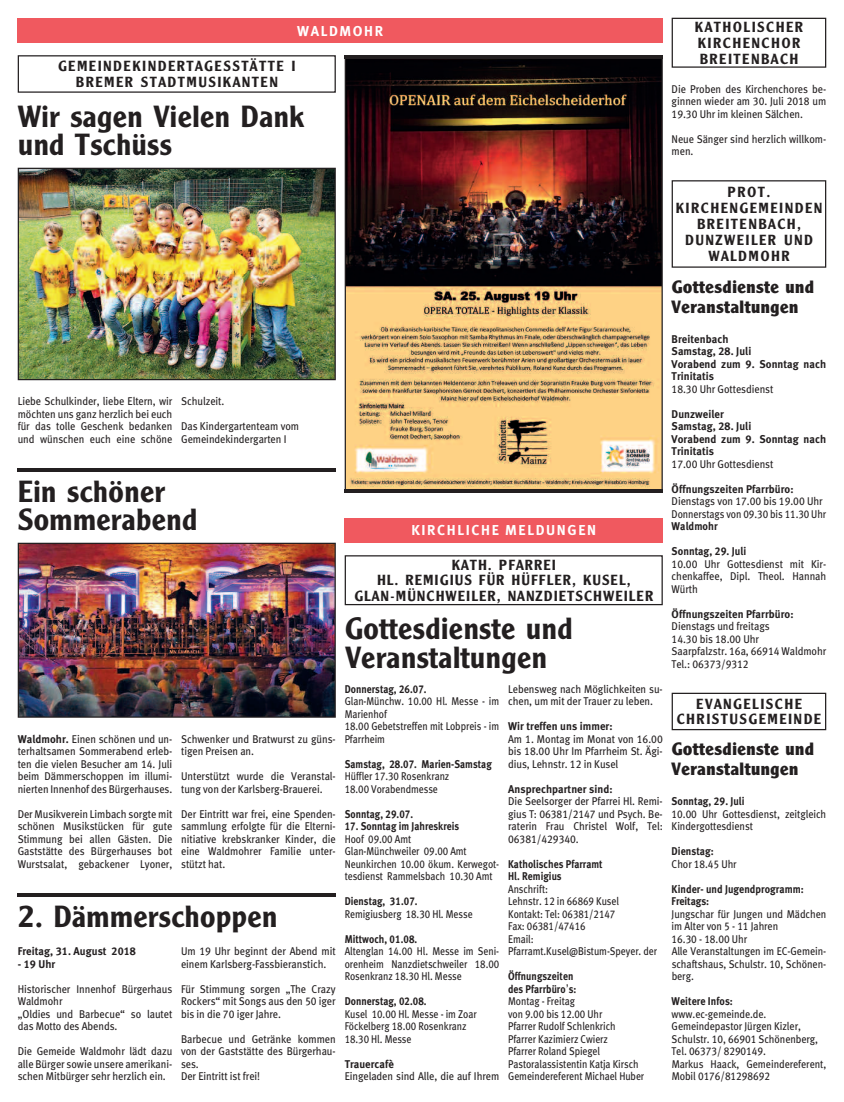
<style>
.page{position:relative;width:844px;height:1102px;background:#fff}
.page>*{position:absolute;margin:0;border:0;box-sizing:border-box;transform-origin:0 0}
.t1{font:600 30px/28.8px "M Clearface Gothic";letter-spacing:.01em;color:#231f20}
.t2{font:700 17.5px/20px "M Clearface Gothic";letter-spacing:.01em;color:#231f20}
.t3{font:600 14.38px/15.9px "M Clearface Gothic";letter-spacing:.115em;color:#231f20;text-align:center}
.t4{font:600 14.38px/15.6px "M Clearface Gothic";letter-spacing:.085em;color:#231f20;text-align:center}
.t5{font:14.38px "Meta Bold LF";letter-spacing:.11em;color:#fff}
.t6{font:11.25px/12.5px "Meta Book LF";letter-spacing:-.005em;color:#231f20;scale:.92 1}
.t7{font:11.25px/12.5px "Meta Book LF";letter-spacing:-.005em;color:#231f20;scale:.87 1}
.t8{font:11.25px/12.5px "Meta Book LF";letter-spacing:-.005em;color:#231f20;scale:.9 1}
.t9{font:11.25px/12.5px "Meta Bold LF";letter-spacing:.005em;color:#231f20;scale:.96 1}
.t10{font:11.25px/12.5px "Meta Bold LF";letter-spacing:.005em;color:#231f20;scale:.87 1}
.t11{font:11.25px/12.5px "Meta Bold LF";letter-spacing:.005em;color:#231f20;scale:.9 1}
.t12{font:11.25px "Meta Bold LF";letter-spacing:.005em;color:#231f20;scale:.92 1}
.s1{font-family:"Meta Bold LF"}
.s2{font-family:"Lucida Grande"}
</style>
<div class="page">
<div style="left:18px;top:18px;width:645px;height:25px;background:#f0595f"></div>
<img style="left:347px;top:59px;width:314px;height:430px">
<div style="left:18px;top:55px;width:318px;height:38px;border:1px solid #231f20"></div>
<img style="left:20px;top:170px;width:314px;height:208px">
<div style="left:18px;top:168px;width:318px;height:212px;border:1px solid #231f20"></div>
<img style="left:20px;top:545px;width:314px;height:171px">
<div style="left:18px;top:543px;width:318px;height:175px;border:1px solid #231f20"></div>
<div style="left:345px;top:518px;width:318px;height:25px;background:#f0595f"></div>
<div style="left:345px;top:555px;width:318px;height:50px;border:1px solid #231f20"></div>
<div style="left:672px;top:180px;width:154px;height:88px;border:1px solid #231f20"></div>
<div style="left:672px;top:693px;width:154px;height:37px;border:1px solid #231f20"></div>
<div style="left:672px;top:18px;width:154px;height:50px;border:1px solid #231f20"></div>
<hr style="left:18px;top:468px;width:318px;height:3px;background:#231f20">
<hr style="left:18px;top:893px;width:318px;height:3px;background:#231f20">
<hr style="left:345px;top:489px;width:318px;height:4px;background:#231f20">
<hr style="left:345px;top:55px;width:318px;height:4px;background:#231f20">
<p class="t5" style="left:297px;top:25px;width:87px">WALDMOHR</p>
<p class="t3" style="left:58px;top:59px;width:239px">GEMEINDEKINDERTAGESSTÄTTE I<br>BREMER STADTMUSIKANTEN</p>
<h1 class="t1" style="left:18px;top:104px;width:288px">Wir sagen Vielen Dank und Tschüss</h1>
<p class="t3" style="left:695px;top:20px;width:109px;text-align:left">KATHOLISCHER<br>KIRCHENCHOR<br>BREITENBACH</p>
<p class="t6" style="left:672px;top:84px;width:170px;text-align:justify">Die Proben des Kirchenchores be&shy;ginnen wieder am 30. Juli 2018 um 19.30 Uhr im kleinen Sälchen.</p>
<p class="t6" style="left:672px;top:134px;width:169px">Neue Sänger sind herzlich willkom&shy;men.</p>
<p class="t6" style="left:18px;top:396px;width:170px;text-align:justify">Liebe Schulkinder, liebe Eltern, wir möchten uns ganz herzlich bei euch für das tolle Geschenk bedanken und wünschen euch eine schöne</p>
<p class="t6" style="left:181px;top:396px;width:48px">Schulzeit.</p>
<p class="t6" style="left:181px;top:421px;width:130px">Das Kindergartenteam vom<br>Gemeindekindergarten I</p>
<h1 class="t1" style="left:18px;top:479px;width:181px">Ein schöner<br>Sommerabend</h1>
<p class="t5" style="left:411px;top:525px;width:186px">KIRCHLICHE MELDUNGEN</p>
<p class="t6" style="left:18px;top:734px;width:170px;text-align:justify"><span class="s1">Waldmohr.</span> Einen schönen und un&shy;terhaltsamen Sommerabend erleb&shy;ten die vielen Besucher am 14. Juli beim Dämmerschoppen im illumi&shy;nierten Innenhof des Bürgerhauses.</p>
<p class="t6" style="left:18px;top:809px;width:170px;text-align:justify">Der Musikverein Limbach sorgte mit schönen Musikstücken für gute Stimmung bei allen Gästen. Die Gaststätte des Bürgerhauses bot Wurstsalat, gebackener Lyoner,</p>
<p class="t6" style="left:181px;top:734px;width:169px">Schwenker und Bratwurst zu güns&shy;tigen Preisen an.</p>
<p class="t6" style="left:181px;top:771px;width:169px">Unterstützt wurde die Veranstal&shy;tung von der Karlsberg-Brauerei.</p>
<p class="t6" style="left:181px;top:809px;width:170px;text-align:justify">Der Eintritt war frei, eine Spenden&shy;sammlung erfolgte für die Elterni&shy;nitiative krebskranker Kinder, die eine Waldmohrer Familie unter&shy;stützt hat.</p>
<h1 class="t1" style="left:18px;top:904px;width:261px">2. Dämmerschoppen</h1>
<p class="t9" style="left:18px;top:946px;width:125px">Freitag, 31. August 2018</p>
<p class="t9" style="left:18px;top:959px;width:41px">- 19 Uhr</p>
<p class="t6" style="left:18px;top:984px;width:170px">Historischer Innenhof Bürgerhaus<br>Waldmohr<br>„Oldies und Barbecue“ so lautet das Motto des Abends.</p>
<p class="t6" style="left:18px;top:1046px;width:170px;text-align:justify">Die Gemeide Waldmohr lädt dazu alle Bürger sowie unsere amerikani&shy;schen Mitbürger sehr herzlich ein.</p>
<p class="t6" style="left:181px;top:946px;width:170px">Um 19 Uhr beginnt der Abend mit einem Karlsberg-Fassbieranstich.</p>
<p class="t6" style="left:181px;top:984px;width:170px;text-align:justify">Für Stimmung sorgen „The Crazy Rockers“ mit Songs aus den 50 iger bis in die 70 iger Jahre.</p>
<p class="t6" style="left:181px;top:1034px;width:170px">Barbecue und Getränke kommen von der Gaststätte des Bürgerhau&shy;ses.<br>Der Eintritt ist frei!</p>
<p class="t4" style="left:354px;top:558px;width:300px">KATH. PFARREI<br>HL. REMIGIUS FÜR HÜFFLER, KUSEL,<br>GLAN-MÜNCHWEILER, NANZDIETSCHWEILER</p>
<h1 class="t1" style="left:345px;top:617px;width:229px">Gottesdienste und<br>Veranstaltungen</h1>
<p class="t10" style="left:345px;top:684px;width:96px">Donnerstag, 26.07.</p>
<p class="t7" style="left:345px;top:696px;width:179px">Glan-Münchw. 10.00 Hl. Messe - im<br>Marienhof<br>18.00 Gebetstreffen mit Lobpreis - im<br>Pfarrheim</p>
<p class="t10" style="left:345px;top:759px;width:171px">Samstag, 28.07. Marien-Samstag</p>
<p class="t7" style="left:345px;top:771px;width:122px">Hüffler 17.30 Rosenkranz<br>18.00 Vorabendmesse</p>
<p class="t10" style="left:345px;top:809px;width:80px">Sonntag, 29.07.</p>
<p class="t10" style="left:345px;top:821px;width:133px">17. Sonntag im Jahreskreis</p>
<p class="t7" style="left:345px;top:834px;width:179px">Hoof 09.00 Amt<br>Glan-Münchweiler 09.00 Amt<br>Neunkirchen 10.00 ökum. Kerwegot&shy;tesdienst Rammelsbach 10.30 Amt</p>
<p class="t10" style="left:345px;top:896px;width:85px">Dienstag, 31.07.</p>
<p class="t7" style="left:345px;top:909px;width:149px">Remigiusberg 18.30 Hl. Messe</p>
<p class="t10" style="left:345px;top:934px;width:85px">Mittwoch, 01.08.</p>
<p class="t7" style="left:345px;top:946px;width:179px;text-align:justify">Altenglan 14.00 Hl. Messe im Seni&shy;orenheim Nanzdietschweiler 18.00<br>Rosenkranz 18.30 Hl. Messe</p>
<p class="t10" style="left:345px;top:996px;width:96px">Donnerstag, 02.08.</p>
<p class="t7" style="left:345px;top:1009px;width:153px">Kusel 10.00 Hl. Messe - im Zoar<br>Föckelberg 18.00 Rosenkranz<br>18.30 Hl. Messe</p>
<p class="t9" style="left:345px;top:1059px;width:53px">Trauercafè</p>
<p class="t6" style="left:345px;top:1071px;width:170px">Eingeladen sind Alle, die auf Ihrem</p>
<p class="t6" style="left:508px;top:684px;width:169px">Lebensweg nach Möglichkeiten su&shy;chen, um mit der Trauer zu leben.</p>
<p class="t9" style="left:508px;top:721px;width:110px">Wir treffen uns immer:</p>
<p class="t6" style="left:508px;top:734px;width:170px;text-align:justify">Am 1. Montag im Monat von 16.00 bis 18.00 Uhr Im Pfarrheim St. Ägi&shy;dius, Lehnstr. 12 in Kusel</p>
<p class="t9" style="left:508px;top:784px;width:110px">Ansprechpartner sind:</p>
<p class="t6" style="left:508px;top:796px;width:170px;text-align:justify">Die Seelsorger der Pfarrei Hl. Remi&shy;gius T: 06381/2147 und Psych. Be&shy;raterin Frau Christel Wolf, Tel:<br>06381/429340.</p>
<p class="t10" style="left:508px;top:859px;width:110px">Katholisches Pfarramt<br>Hl. Remigius</p>
<p class="t7" style="left:508px;top:884px;width:173px">Anschrift:<br>Lehnstr. 12 in 66869 Kusel<br>Kontakt: Tel: 06381/2147<br>Fax: 06381/47416<br>Email:<br>Pfarramt.Kusel@Bistum-Speyer. der</p>
<p class="t10" style="left:508px;top:971px;width:80px">Öffnungszeiten des Pfarrbüro<span class="s2">’</span>s:</p>
<p class="t7" style="left:508px;top:996px;width:158px">Montag - Freitag<br>von 9.00 bis 12.00 Uhr<br>Pfarrer Rudolf Schlenkrich<br>Pfarrer Kazimierz Cwierz<br>Pfarrer Roland Spiegel<br>Pastoralassistentin Katja Kirsch<br>Gemeindereferent Michael Huber</p>
<p class="t3" style="left:676px;top:186px;width:148px">PROT.<br>KIRCHENGEMEINDEN<br>BREITENBACH,<br>DUNZWEILER UND<br>WALDMOHR</p>
<h2 class="t2" style="left:672px;top:278px;width:144px">Gottesdienste und<br>Veranstaltungen</h2>
<p class="t9" style="left:672px;top:334px;width:163px">Breitenbach<br>Samstag, 28. Juli<br>Vorabend zum 9. Sonntag nach<br>Trinitatis</p>
<p class="t6" style="left:672px;top:384px;width:112px">18.30 Uhr Gottesdienst</p>
<p class="t9" style="left:672px;top:409px;width:163px">Dunzweiler<br>Samstag, 28. Juli<br>Vorabend zum 9. Sonntag nach<br>Trinitatis</p>
<p class="t6" style="left:672px;top:459px;width:112px">17.00 Uhr Gottesdienst</p>
<p class="t9" style="left:672px;top:484px;width:128px">Öffnungszeiten Pfarrbüro:</p>
<p class="t6" style="left:672px;top:496px;width:170px">Dienstags von 17.00 bis 19.00 Uhr<br>Donnerstags von 09.30 bis 11.30 Uhr</p>
<p class="t12" style="left:672px;top:522px;width:52px">Waldmohr</p>
<p class="t12" style="left:672px;top:547px;width:83px">Sonntag, 29. Juli</p>
<p class="t6" style="left:672px;top:559px;width:170px;text-align:justify">10.00 Uhr Gottesdienst mit Kir&shy;chenkaffee, Dipl. Theol. Hannah Würth</p>
<p class="t9" style="left:672px;top:609px;width:128px">Öffnungszeiten Pfarrbüro:</p>
<p class="t6" style="left:672px;top:621px;width:170px">Dienstags und freitags<br>14.30 bis 18.00 Uhr<br>Saarpfalzstr. 16a, 66914 Waldmohr<br>Tel.: 06373/9312</p>
<p class="t3" style="left:677px;top:697px;width:146px">EVANGELISCHE<br>CHRISTUSGEMEINDE</p>
<h2 class="t2" style="left:672px;top:741px;width:144px">Gottesdienste und<br>Veranstaltungen</h2>
<p class="t11" style="left:672px;top:796px;width:83px">Sonntag, 29. Juli</p>
<p class="t8" style="left:672px;top:809px;width:173px">10.00 Uhr Gottesdienst, zeitgleich<br>Kindergottesdienst</p>
<p class="t11" style="left:672px;top:846px;width:48px">Dienstag:</p>
<p class="t8" style="left:672px;top:859px;width:74px">Chor 18.45 Uhr</p>
<p class="t11" style="left:672px;top:884px;width:148px">Kinder- und Jugendprogramm:<br>Freitags:</p>
<p class="t8" style="left:672px;top:909px;width:173px">Jungschar für Jungen und Mädchen im Alter von 5 - 11 Jahren<br>16.30 - 18.00 Uhr<br>Alle Veranstaltungen im EC-Gemein&shy;schaftshaus, Schulstr. 10, Schönen&shy;berg.</p>
<p class="t11" style="left:672px;top:996px;width:70px">Weitere Infos:</p>
<p class="t8" style="left:672px;top:1009px;width:173px">www.ec-gemeinde.de.<br>Gemeindepastor Jürgen Kizler,<br>Schulstr. 10, 66901 Schönenberg,<br>Tel. 06373/ 8290149.<br>Markus Haack, Gemeindereferent,<br>Mobil 0176/81298692</p>
</div>
